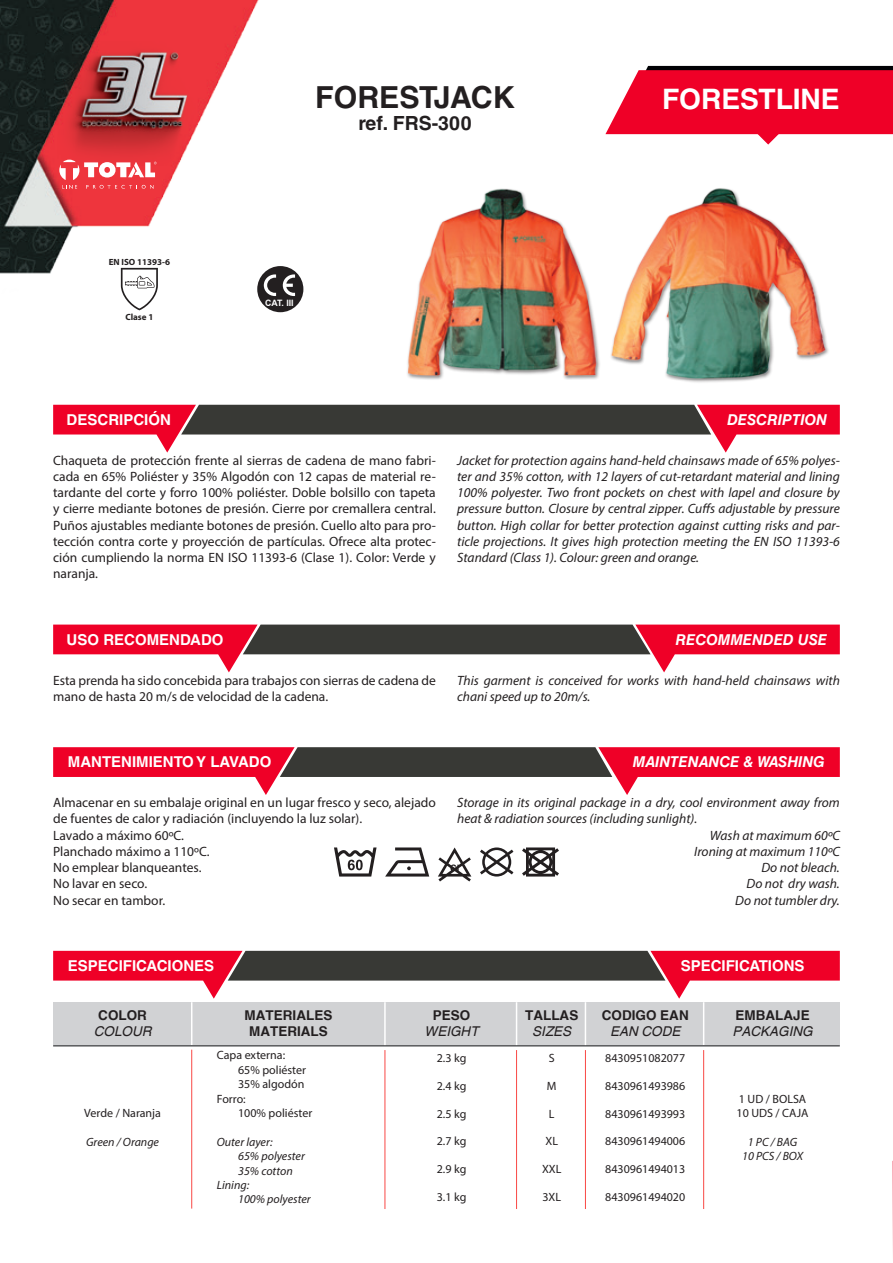
<style>
.page{position:relative;width:893px;height:1263px;background:#fff}
.page>*{position:absolute;margin:0;border:0;box-sizing:border-box;transform-origin:0 0}
.t1{font:700 30.3px "Helvetica LT Std";color:#231f20}
.t2{font:700 28.2px "Helvetica LT Std";color:#fff}
.t3{font:700 19.5px "Helvetica LT Std";color:#231f20}
.t4{font:700 15px "Helvetica LT Std";color:#fff}
.t5{font:italic 700 15px "Helvetica LT Std";color:#fff}
.texto{font:13.5px/16.2px "Myriad Pro";color:#231f20}
.texto-2{font:italic 13.5px/16.2px "Myriad Pro";color:#231f20}
.texto-3{font:700 13.5px "Helvetica cyr";color:#231f20}
.texto-4{font:italic 13.5px "Helvetica cyr";color:#231f20}
.t6{font:12px "Myriad Pro";color:#231f20}
.t7{font:italic 12px "Myriad Pro";color:#231f20}
.t8{font:700 9px "Myriad Pro";color:#231f20}
.t9{font:700 8.7px "Arial";color:#fff}
</style>
<div class="page">
<img style="left:0;top:0;width:893px;height:1209px">
<svg style="left:605px;top:66px;width:288px;height:80px"></svg>
<img style="left:57px;top:41px;width:139px;height:124px">
<svg style="left:59px;top:160px;width:98px;height:29px"></svg>
<hr style="left:892px;top:1161px;width:1px;height:102px;background:#ef0027">
<div style="left:53px;top:1002px;width:787px;height:43px;background:#d1d2d4"></div>
<hr style="left:191px;top:1002px;width:1px;height:43px;background:#fff">
<hr style="left:703px;top:1002px;width:1px;height:43px;background:#fff">
<hr style="left:53px;top:1045px;width:787px;height:1px;background:#57585a">
<hr style="left:384px;top:1002px;width:2px;height:43px;background:#fff">
<hr style="left:516px;top:1002px;width:1px;height:43px;background:#fff">
<hr style="left:585px;top:1002px;width:1px;height:43px;background:#fff">
<hr style="left:191px;top:1050px;width:1px;height:158px;background:#f94845">
<hr style="left:385px;top:1050px;width:1px;height:159px;background:#f94845">
<hr style="left:516px;top:1050px;width:1px;height:159px;background:#f94845">
<hr style="left:585px;top:1050px;width:1px;height:159px;background:#f94845">
<hr style="left:703px;top:1050px;width:1px;height:159px;background:#f94845">
<svg style="left:53px;top:951px;width:787px;height:48px"></svg>
<svg style="left:53px;top:405px;width:787px;height:48px"></svg>
<svg style="left:121px;top:268px;width:37px;height:42px"></svg>
<svg style="left:53px;top:625px;width:787px;height:47px"></svg>
<svg style="left:53px;top:747px;width:787px;height:48px"></svg>
<svg style="left:438px;top:847px;width:33px;height:34px"></svg>
<svg style="left:334px;top:847px;width:43px;height:29px"></svg>
<svg style="left:480px;top:847px;width:33px;height:29px"></svg>
<svg style="left:385px;top:847px;width:44px;height:29px"></svg>
<svg style="left:522px;top:847px;width:37px;height:29px"></svg>
<div style="left:257px;top:266px;width:46px;height:46px;background:#231f20;border-radius:50%"></div>
<svg style="left:264px;top:274px;width:12px;height:22px"></svg>
<svg style="left:283px;top:274px;width:12px;height:22px"></svg>
<img style="left:391px;top:177px;width:449px;height:224px">
<p class="t8" style="left:109px;top:256px;width:63px">EN ISO 11393-6</p>
<p class="t8" style="left:125px;top:311px;width:30px">Clase 1</p>
<p class="t1" style="left:315px;top:78px;width:201px">FORESTJACK</p>
<p class="t2" style="left:662px;top:82px;width:179px">FORESTLINE</p>
<p class="t3" style="left:358px;top:111px;width:115px">ref. FRS-300</p>
<p class="t9" style="left:265px;top:297px;width:30px">CAT. III</p>
<p class="t4" style="left:67px;top:411px;width:106px">DESCRIPCIÓN</p>
<p class="t5" style="left:727px;top:411px;width:102px">DESCRIPTION</p>
<p class="texto" style="left:53px;top:452px;width:384px;text-align:justify">Chaqueta de protección frente al sierras de cadena de mano fabri&shy;cada en 65% Poliéster y 35% Algodón con 12 capas de material re&shy;tardante del corte y forro 100% poliéster. Doble bolsillo con tapeta y cierre mediante botones de presión. Cierre por cremallera central.<br>Puños ajustables mediante botones de presión. Cuello alto para pro&shy;tección contra corte y proyección de partículas. Ofrece alta protec&shy;ción cumpliendo la norma EN ISO 11393-6 (Clase 1). Color: Verde y naranja.</p>
<p class="texto-2" style="left:457px;top:452px;width:384px;text-align:justify">Jacket for protection agains hand-held chainsaws made of 65% polyes&shy;ter and 35% cotton, with 12 layers of cut-retardant material and lining 100% polyester. Two front pockets on chest with lapel and closure by pressure button. Closure by central zipper. Cuffs adjustable by pressure button. High collar for better protection against cutting risks and par&shy;ticle projections. It gives high protection meeting the EN ISO 11393-6<br>Standard (Class 1). Colour: green and orange.</p>
<p class="t4" style="left:67px;top:630px;width:158px">USO RECOMENDADO</p>
<p class="t5" style="left:675px;top:630px;width:153px">RECOMMENDED USE</p>
<p class="texto" style="left:53px;top:672px;width:384px">Esta prenda ha sido concebida para trabajos con sierras de cadena de mano de hasta 20 m/s de velocidad de la cadena.</p>
<p class="texto-2" style="left:457px;top:672px;width:384px">This garment is conceived for works with hand-held chainsaws with chani speed up to 20m/s.</p>
<p class="t4" style="left:68px;top:753px;width:205px">MANTENIMIENTO Y LAVADO</p>
<p class="t5" style="left:633px;top:753px;width:194px">MAINTENANCE &amp; WASHING</p>
<p class="texto" style="left:53px;top:794px;width:384px">Almacenar en su embalaje original en un lugar fresco y seco, alejado de fuentes de calor y radiación (incluyendo la luz solar).</p>
<p class="texto" style="left:53px;top:827px;width:132px">Lavado a máximo 60ºC.</p>
<p class="texto" style="left:53px;top:843px;width:158px">Planchado máximo a 110ºC.</p>
<p class="texto" style="left:53px;top:859px;width:150px">No emplear blanqueantes.</p>
<p class="texto" style="left:53px;top:875px;width:96px">No lavar en seco.</p>
<p class="texto" style="left:53px;top:892px;width:114px">No secar en tambor.</p>
<p class="texto-2" style="left:457px;top:794px;width:384px">Storage in its original package in a dry, cool environment away from heat &amp; radiation sources (including sunlight).</p>
<p class="texto-2" style="left:710px;top:827px;width:131px">Wash at maximum 60ºC</p>
<p class="texto-2" style="left:694px;top:843px;width:147px">Ironing at maximum 110ºC</p>
<p class="texto-2" style="left:761px;top:859px;width:80px">Do not bleach.</p>
<p class="texto-2" style="left:746px;top:875px;width:95px">Do not dry wash.</p>
<p class="texto-2" style="left:735px;top:892px;width:106px">Do not tumbler dry.</p>
<p class="t4" style="left:68px;top:957px;width:148px">ESPECIFICACIONES</p>
<p class="t4" style="left:681px;top:957px;width:125px">SPECIFICATIONS</p>
<p class="texto-3" style="left:98px;top:1008px;width:50px">COLOR</p>
<p class="texto-4" style="left:94px;top:1024px;width:59px">COLOUR</p>
<p class="t6" style="left:84px;top:1105px;width:78px">Verde / Naranja</p>
<p class="t7" style="left:86px;top:1134px;width:74px">Green / Orange</p>
<p class="texto-3" style="left:245px;top:1008px;width:89px">MATERIALES</p>
<p class="texto-3" style="left:249px;top:1024px;width:80px">MATERIALS</p>
<p class="t6" style="left:217px;top:1048px;width:70px">Capa externa:</p>
<p class="t6" style="left:238px;top:1062px;width:70px">65% poliéster</p>
<p class="t6" style="left:238px;top:1077px;width:68px">35% algodón</p>
<p class="t6" style="left:217px;top:1091px;width:30px">Forro:</p>
<p class="t6" style="left:238px;top:1105px;width:76px">100% poliéster</p>
<p class="t7" style="left:217px;top:1134px;width:57px">Outer layer:</p>
<p class="t7" style="left:238px;top:1149px;width:68px">65% polyester</p>
<p class="t7" style="left:238px;top:1163px;width:56px">35% cotton</p>
<p class="t7" style="left:217px;top:1177px;width:34px">Lining:</p>
<p class="t7" style="left:238px;top:1192px;width:74px">100% polyester</p>
<p class="texto-3" style="left:433px;top:1008px;width:39px">PESO</p>
<p class="texto-4" style="left:425px;top:1024px;width:56px">WEIGHT</p>
<p class="texto-3" style="left:525px;top:1008px;width:55px">TALLAS</p>
<p class="texto-4" style="left:532px;top:1024px;width:41px">SIZES</p>
<p class="texto-3" style="left:602px;top:1008px;width:89px">CODIGO EAN</p>
<p class="texto-4" style="left:610px;top:1024px;width:72px">EAN CODE</p>
<p class="t6" style="left:437px;top:1051px;width:31px">2.3 kg</p>
<p class="t6" style="left:549px;top:1051px;width:7px">S</p>
<p class="t6" style="left:605px;top:1051px;width:82px">8430951082077</p>
<p class="t6" style="left:437px;top:1078px;width:31px">2.4 kg</p>
<p class="t6" style="left:547px;top:1078px;width:11px">M</p>
<p class="t6" style="left:605px;top:1078px;width:82px">8430961493986</p>
<p class="t6" style="left:437px;top:1106px;width:31px">2.5 kg</p>
<p class="t6" style="left:549px;top:1106px;width:7px">L</p>
<p class="t6" style="left:605px;top:1106px;width:82px">8430961493993</p>
<p class="t6" style="left:437px;top:1134px;width:31px">2.7 kg</p>
<p class="t6" style="left:545px;top:1134px;width:14px">XL</p>
<p class="t6" style="left:605px;top:1134px;width:82px">8430961494006</p>
<p class="t6" style="left:437px;top:1161px;width:31px">2.9 kg</p>
<p class="t6" style="left:542px;top:1161px;width:21px">XXL</p>
<p class="t6" style="left:605px;top:1161px;width:82px">8430961494013</p>
<p class="t6" style="left:437px;top:1189px;width:31px">3.1 kg</p>
<p class="t6" style="left:542px;top:1189px;width:20px">3XL</p>
<p class="t6" style="left:605px;top:1189px;width:82px">8430961494020</p>
<p class="texto-3" style="left:735px;top:1008px;width:76px">EMBALAJE</p>
<p class="texto-4" style="left:732px;top:1024px;width:82px">PACKAGING</p>
<p class="t6" style="left:739px;top:1091px;width:69px">1 UD / BOLSA</p>
<p class="t6" style="left:736px;top:1105px;width:74px">10 UDS / CAJA</p>
<p class="t7" style="left:748px;top:1134px;width:51px">1 PC / BAG</p>
<p class="t7" style="left:742px;top:1149px;width:62px">10 PCS / BOX</p>
</div>
